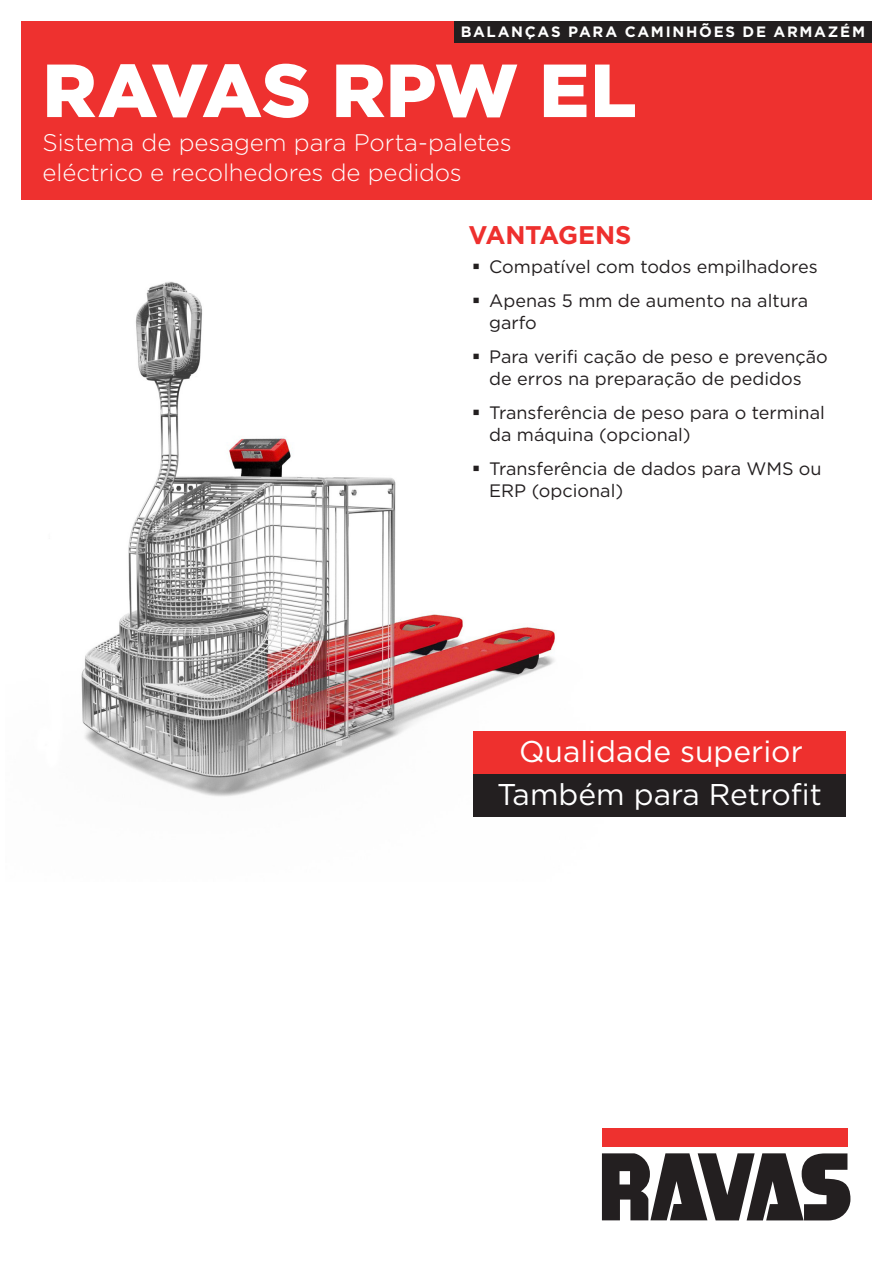
<style>
.page{position:relative;width:893px;height:1263px;background:#fff}
.page>*{position:absolute;margin:0;border:0;box-sizing:border-box;transform-origin:0 0}
.t1{font:900 75px "Gotham";color:#fff}
.t2{font:30px "Gotham";color:#fff}
.t3{font:700 25.5px "Gotham";letter-spacing:-.015em;color:#ee302e}
.t4{font:300 24px "Gotham";letter-spacing:-.005em;color:#fff}
.t5{font:18px/21.6px "Gotham";color:#231f20}
.t6{font:700 15px "Gotham";letter-spacing:.115em;color:#fff}
</style>
<div class="page">
<img style="left:81px;top:281px;width:578px;height:536px">
<div style="left:21px;top:21px;width:851px;height:179px;background:#ee312f"></div>
<div style="left:473px;top:731px;width:372px;height:43px;background:#ee302e"></div>
<div style="left:473px;top:774px;width:372px;height:42px;background:#231f20"></div>
<div style="left:602px;top:1128px;width:245px;height:19px;background:#ee312f"></div>
<svg style="left:602px;top:1153px;width:248px;height:67px"></svg>
<div style="left:454px;top:21px;width:418px;height:22px;background:#231f20"></div>
<svg style="left:474px;top:298px;width:5px;height:5px"></svg>
<svg style="left:474px;top:354px;width:5px;height:5px"></svg>
<svg style="left:474px;top:410px;width:5px;height:5px"></svg>
<svg style="left:474px;top:466px;width:5px;height:5px"></svg>
<p class="t6" style="left:461px;top:22px;width:406px">BALANÇAS PARA CAMINHÕES DE ARMAZÉM</p>
<p class="t1" style="left:43px;top:39px;width:596px">RAVAS RPW EL</p>
<p class="t4" style="left:43px;top:127px;width:471px">Sistema de pesagem para Porta-paletes</p>
<p class="t4" style="left:43px;top:157px;width:421px">eléctrico e recolhedores de pedidos</p>
<p class="t3" style="left:469px;top:218px;width:165px">VANTAGENS</p>
<p class="t5" style="left:489px;top:255px;width:330px">Compatível com todos empilhadores</p>
<p class="t5" style="left:489px;top:290px;width:320px">Apenas 5 mm de aumento na altura garfo</p>
<p class="t5" style="left:489px;top:345px;width:340px">Para verifi cação de peso e prevenção de erros na preparação de pedidos</p>
<p class="t5" style="left:489px;top:401px;width:337px">Transferência de peso para o terminal da máquina (opcional)</p>
<p class="t5" style="left:489px;top:457px;width:334px">Transferência de dados para WMS ou<br>ERP (opcional)</p>
<p class="t2" style="left:519px;top:733px;width:285px">Qualidade superior</p>
<p class="t2" style="left:497px;top:775px;width:326px">Também para Retrofit</p>
</div>
